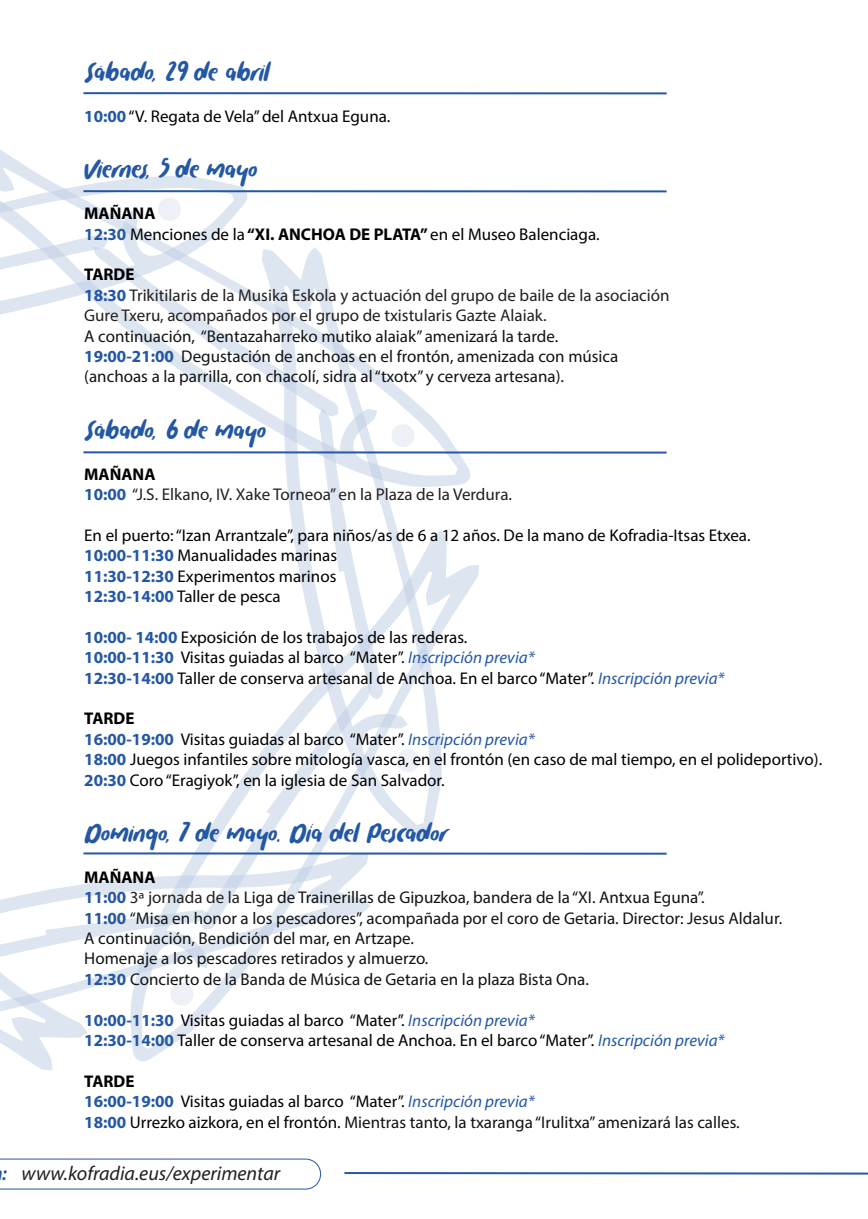
<style>
.page{position:relative;width:868px;height:1219px;background:#fff}
.page>*{position:absolute;margin:0;border:0;box-sizing:border-box;transform-origin:0 0}
.t1{font:30px "Funky Monkey";color:#2458a4}
.t2{font:italic 20px "Myriad Pro";color:#231f20}
.t3{font:17px/20.4px "Myriad Pro";color:#000001}
.t4{font:17px/20.4px "Myriad Pro";color:#101315}
.t5{font:17px/20.4px "Myriad Pro";color:#231f20}
.s1{font-weight:700;color:#2458a4}
.s2{font-weight:700}
.s3{font-weight:700;color:#000001}
.s4{font-weight:700;color:#2357a4}
.s5{font-style:italic;color:#2458a4}
.s6{color:#231f20}
.s7{color:#101315}
.s8{font-weight:600;color:#2357a4}
</style>
<div class="page">
<svg style="left:0;top:149px;width:470px;height:337px"></svg>
<svg style="left:383px;top:247px;width:59px;height:283px"></svg>
<svg style="left:383px;top:530px;width:96px;height:309px"></svg>
<svg style="left:0;top:234px;width:383px;height:836px"></svg>
<svg style="left:0;top:1158px;width:321px;height:31px"></svg>
<svg style="left:344px;top:1172px;width:523px;height:3px;background:#6c8fc1"></svg>
<hr style="left:83px;top:190px;width:583px;height:2px;background:#2458a4">
<hr style="left:83px;top:92px;width:583px;height:2px;background:#2458a4">
<hr style="left:83px;top:451px;width:583px;height:3px;background:#2458a4">
<hr style="left:83px;top:852px;width:583px;height:3px;background:#2458a4">
<h1 class="t1" style="left:84px;top:60px;width:188px">Sábado, 29 de abril</h1>
<p class="t3" style="left:84px;top:106px;width:308px"><span class="s1">10:00</span> “V. Regata de Vela” del Antxua Eguna.</p>
<h1 class="t1" style="left:84px;top:157px;width:176px">Viernes, 5 de mayo</h1>
<p class="t3" style="left:84px;top:203px;width:517px"><span class="s2">MAÑANA<br></span><span class="s1">12:30</span> Menciones de la <span class="s2">“XI. ANCHOA DE PLATA”</span> en el Museo Balenciaga.</p>
<p class="t5" style="left:84px;top:264px;width:587px"><span class="s3">TARDE<br></span><span class="s4">18:30</span> Trikitilaris de la Musika Eskola y actuación del grupo de baile de la asociación<br>Gure Txeru, acompañados por el grupo de txistularis Gazte Alaiak.</p>
<p class="t4" style="left:84px;top:325px;width:535px">A continuación, “Bentazaharreko mutiko alaiak” amenizará la tarde.<br><span class="s4">19:00-21:00</span> Degustación de anchoas en el frontón, amenizada con música (anchoas a la parrilla, con chacolí, sidra al “txotx” y cerveza artesana).</p>
<h1 class="t1" style="left:84px;top:417px;width:185px">Sábado, 6 de mayo</h1>
<p class="t5" style="left:84px;top:463px;width:429px"><span class="s3">MAÑANA<br></span><span class="s4">10:00</span> “J.S. Elkano, IV. Xake Torneoa” en la Plaza de la Verdura.</p>
<p class="t3" style="left:84px;top:525px;width:668px">En el puerto: “Izan Arrantzale”, para niños/as de 6 a 12 años. De la mano de Kofradia-Itsas Etxea.<br><span class="s1">10:00-11:30</span> Manualidades marinas<br><span class="s1">11:30-12:30</span> Experimentos marinos<br><span class="s1">12:30-14:00</span> Taller de pesca</p>
<p class="t3" style="left:84px;top:627px;width:641px"><span class="s1">10:00- 14:00</span> Exposición de los trabajos de las rederas.<br><span class="s1">10:00-11:30</span> Visitas guiadas al barco “Mater”. <span class="s5">Inscripción previa*<br></span><span class="s1">12:30-14:00</span> Taller de conserva artesanal de Anchoa. En el barco “Mater”. <span class="s5">Inscripción previa*</span></p>
<p class="t3" style="left:84px;top:708px;width:739px"><span class="s2">TARDE<br></span><span class="s1">16:00-19:00</span> Visitas guiadas al barco “Mater”. <span class="s5">Inscripción previa*<br></span><span class="s1">18:00</span> Juegos infantiles sobre mitología vasca, en el frontón (en caso de mal tiempo, en el polideportivo).<br><span class="s1">20:30</span> Coro “Eragiyok”, en la iglesia de San Salvador.</p>
<h1 class="t1" style="left:84px;top:821px;width:366px">Domingo, 7 de mayo. Día del Pescador</h1>
<p class="t4" style="left:84px;top:867px;width:699px"><span class="s3">MAÑANA<br></span><span class="s4">11:00</span> <span class="s6">3ª jornada de la</span> Liga de Trainerillas de Gipuzkoa, bandera de la “XI. Antxua Eguna”.<br><span class="s4">11:00</span> “Misa en honor a los pescadores”, acompañada por el coro de Getaria. Director: Jesus Aldalur.<br>A continuación, Bendición del mar, en Artzape.<br>Homenaje a los pescadores retirados y almuerzo.<br><span class="s4">12:30</span> Concierto de la Banda de Música de Getaria en la plaza Bista Ona.</p>
<p class="t3" style="left:84px;top:1009px;width:641px"><span class="s1">10:00-11:30</span> Visitas guiadas al barco “Mater”. <span class="s5">Inscripción previa*<br></span><span class="s1">12:30-14:00</span> Taller de conserva artesanal de Anchoa. En el barco “Mater”. <span class="s5">Inscripción previa*</span></p>
<p class="t3" style="left:84px;top:1071px;width:657px"><span class="s2">TARDE<br></span><span class="s1">16:00-19:00</span> Visitas guiadas al barco “Mater”. <span class="s5">Inscripción previa*<br></span><span class="s1">18:00</span> Urrezko aizkora, en el frontón. <span class="s7">Mientras tanto, la txaranga “Irulitxa” amenizará las calles.</span></p>
<p class="t2" style="left:2px;top:1161px;width:279px"><span class="s8">:</span> www.kofradia.eus/experimentar</p>
</div>
